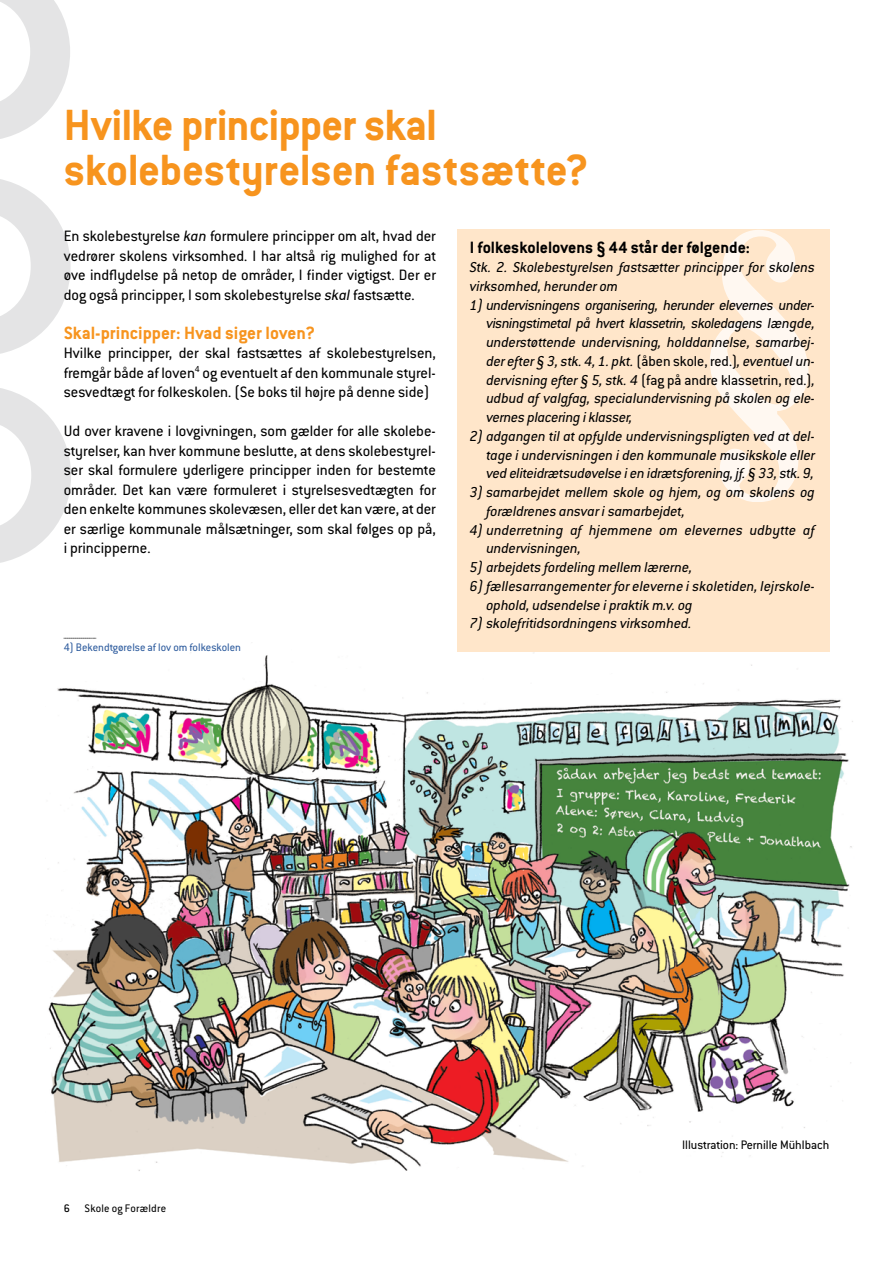
<style>
.page{position:relative;width:893px;height:1263px;background:#fff}
.page>*{position:absolute;margin:0;border:0;box-sizing:border-box;transform-origin:0 0}
.t1{font:700 330.15px "Times";color:#fff;scale:.79 1}
.t2{font:700 48px/45px "Conduit ITC Std";letter-spacing:-.01em;color:#f7941e}
.t3{font:700 19.5px "Conduit ITC Std";color:#f7941e}
.t4{font:700 18px "Conduit ITC Std";color:#000}
.t5{font:16.5px/19.5px "Conduit ITC Std";color:#000;text-align:justify}
.t6{font:italic 15.75px/18.8px "Conduit ITC Std";color:#000}
.t7{font:13.5px "Conduit ITC Std";color:#000}
.t8{font:12px "Conduit ITC Std";color:#2e5c9e}
.t9{font:12px "Conduit ITC Std";letter-spacing:.015em;color:#000}
.t10{font:10.5px "Conduit ITC Std";color:#000}
.s1{font-style:italic}
.s2{font-style:normal}
.s3{font-weight:500}
</style>
<div class="page">
<img style="left:48px;top:640px;width:805px;height:531px">
<div style="left:457px;top:230px;width:372px;height:422px;background:#ffe6ca"></div>
<svg style="left:0;top:0;width:70px;height:139px"></svg>
<svg style="left:0;top:179px;width:71px;height:175px"></svg>
<svg style="left:0;top:388px;width:71px;height:175px"></svg>
<h2 class="t2" style="left:64px;top:102px;width:526px">Hvilke principper skal skolebestyrelsen fastsætte?</h2>
<p class="t5" style="left:64px;top:226px;width:374px">En skolebestyrelse <span class="s1">kan</span> formulere principper om alt, hvad der vedrører skolens virksomhed. I har altså rig mulighed for at øve indflydelse på netop de områder, I finder vigtigst. Der er dog også principper, I som skolebestyrelse <span class="s1">skal</span> fastsætte.</p>
<p class="t3" style="left:64px;top:321px;width:253px">Skal-principper: Hvad siger loven?</p>
<p class="t5" style="left:64px;top:343px;width:374px">Hvilke principper, der skal fastsættes af skolebestyrelsen, fremgår både af loven<sup>4</sup> og eventuelt af den kommunale styrel&shy;sesvedtægt for folkeskolen. (Se boks til højre på denne side)</p>
<p class="t5" style="left:64px;top:421px;width:374px">Ud over kravene i lovgivningen, som gælder for alle skolebe&shy;styrelser, kan hver kommune beslutte, at dens skolebestyrel&shy;ser skal formulere yderligere principper inden for bestemte områder. Det kan være formuleret i styrelsesvedtægten for den enkelte kommunes skolevæsen, eller det kan være, at der er særlige kommunale målsætninger, som skal følges op på, i principperne.</p>
<h1 class="t1" style="left:694px;top:28px;width:167px">§</h1>
<p class="t4" style="left:470px;top:237px;width:282px">I folkeskolelovens § 44 står der følgende:</p>
<p class="t6" style="left:470px;top:258px;width:347px">Stk. 2. Skolebestyrelsen fastsætter principper for skolens virksomhed, herunder om</p>
<p class="t6" style="left:486px;top:295px;width:330px;text-align:justify;text-indent:-17px">1) undervisningens organisering, herunder elevernes under&shy;visningstimetal på hvert klassetrin, skoledagens længde, understøttende undervisning, holddannelse, samarbej&shy;der efter § 3, stk. 4, 1. pkt. <span class="s2">(åben skole, red.)</span>, eventuel un&shy;dervisning efter § 5, stk. 4 <span class="s2">(fag på andre klassetrin, red.)</span>, udbud af valgfag, specialundervisning på skolen og ele&shy;vernes placering i klasser,</p>
<p class="t6" style="left:486px;top:427px;width:330px;text-align:justify;text-indent:-17px">2) adgangen til at opfylde undervisningspligten ved at del&shy;tage i undervisningen i den kommunale musikskole eller ved eliteidrætsudøvelse i en idrætsforening, jf. § 33, stk. 9,</p>
<p class="t6" style="left:486px;top:483px;width:330px;text-indent:-17px">3) samarbejdet mellem skole og hjem, og om skolens og forældrenes ansvar i samarbejdet,</p>
<p class="t6" style="left:486px;top:520px;width:330px;text-indent:-17px">4) underretning af hjemmene om elevernes udbytte af undervisningen,</p>
<p class="t6" style="left:470px;top:558px;width:224px">5) arbejdets fordeling mellem lærerne,</p>
<p class="t6" style="left:486px;top:576px;width:330px;text-indent:-17px">6) fællesarrangementer for eleverne i skoletiden, lejrskole&shy;ophold, udsendelse i praktik m.v. og</p>
<p class="t6" style="left:470px;top:614px;width:223px">7) skolefritidsordningens virksomhed.</p>
<p class="t10" style="left:64px;top:626px;width:34px">________________</p>
<p class="t8" style="left:64px;top:640px;width:179px">4) Bekendtgørelse af lov om folkeskolen</p>
<p class="t9" style="left:64px;top:1201px;width:104px"><span class="s3">6</span> Skole og Forældre</p>
<p class="t7" style="left:682px;top:1137px;width:149px">Illustration: Pernille Mühlbach</p>
</div>
